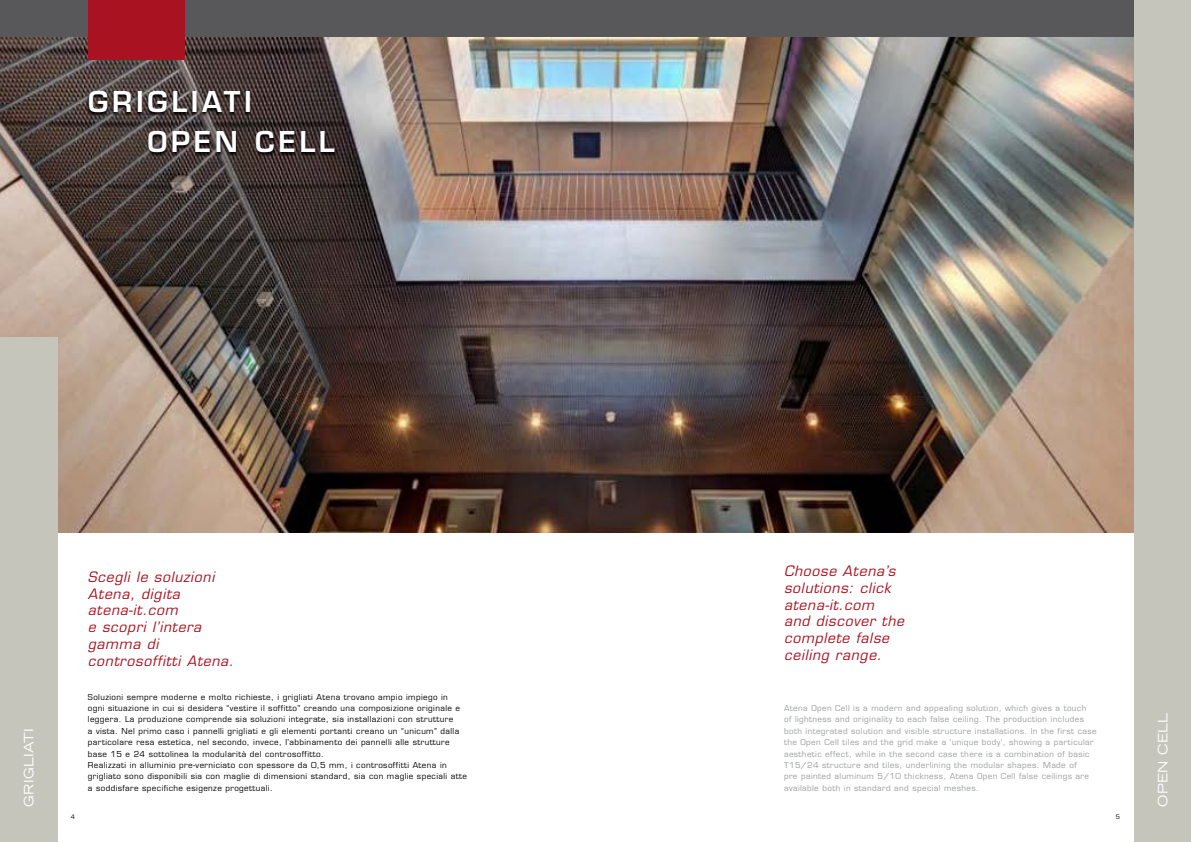
<style>
.page{position:relative;width:1191px;height:842px;background:#fff}
.page>*{position:absolute;margin:0;border:0;box-sizing:border-box;transform-origin:0 0}
.t1{font:600 28px/40.1px "Eurostile LT Std";letter-spacing:.13em;color:#fff}
.t2{font:italic 14px/16.8px "Eurostile LT Std";letter-spacing:.05em;color:#a91220}
.t3{font:expanded 13px "Trade Gothic LT Std";letter-spacing:.02em;color:#fff}
.t4{font:8px/11.4px "Eurostile LT Std";letter-spacing:.05em;color:#000}
.t5{font:8px/11.4px "Eurostile LT Std";letter-spacing:.05em;color:#9c9e9f}
.t6{font:6px "Eurostile LT Std";color:#000}
</style>
<div class="page">
<img style="left:0;top:36px;width:1134px;height:497px">
<div style="left:0;top:0;width:1191px;height:36px;background:#58585a"></div>
<div style="left:88px;top:0;width:96px;height:60px;background:#a91220"></div>
<div style="left:1134px;top:0;width:57px;height:842px;background:#c6c5bb"></div>
<div style="left:0;top:337px;width:57px;height:505px;background:#c6c5bb"></div>
<svg style="left:87px;top:91px;width:165px;height:26px;background:#38302e"></svg>
<svg style="left:147px;top:132px;width:190px;height:25px;background:#322928"></svg>
<h1 class="t1" style="left:147px;top:82px;width:189px;text-indent:-59px">GRIGLIATI<br>OPEN CELL</h1>
<h3 class="t3" style="left:20px;top:806px;width:80px;rotate:-90deg">GRIGLIATI</h3>
<h2 class="t2" style="left:88px;top:569px;width:147px">Scegli le soluzioni<br>Atena, digita atena-it.com<br>e scopri l’intera gamma di controsoffitti Atena.</h2>
<h2 class="t2" style="left:784px;top:563px;width:122px">Choose Atena’s solutions: click atena-it.com<br>and discover the complete false ceiling range.</h2>
<p class="t4" style="left:88px;top:691px;width:380px">Soluzioni sempre moderne e molto richieste, i grigliati Atena trovano ampio impiego in<br>ogni situazione in cui si desidera “vestire il soffitto” creando una composizione originale e leggera. La produzione comprende sia soluzioni integrate, sia installazioni con strutture<br>a vista. Nel primo caso i pannelli grigliati e gli elementi portanti creano un “unicum” dalla particolare resa estetica, nel secondo, invece, l’abbinamento dei pannelli alle strutture base 15 e 24 sottolinea la modularità del controsoffitto.<br>Realizzati in alluminio pre-verniciato con spessore da 0,5 mm, i controsoffitti Atena in grigliato sono disponibili sia con maglie di dimensioni standard, sia con maglie speciali atte a soddisfare specifiche esigenze progettuali.</p>
<p class="t5" style="left:784px;top:702px;width:314px">Atena Open Cell is a modern and appealing solution, which gives a touch<br>of lightness and originality to each false ceiling. The production includes both integrated solution and visible structure installations. In the first case the Open Cell tiles and the grid make a ‘unique body’, showing a particular aesthetic effect, while in the second case there is a combination of basic T15/24 structure and tiles, underlining the modular shapes. Made of<br>pre painted aluminum 5/10 thickness, Atena Open Cell false ceilings are available both in standard and special meshes.</p>
<p class="t6" style="left:71px;top:813px;width:6px">4</p>
<p class="t6" style="left:1116px;top:813px;width:6px">5</p>
<h3 class="t3" style="left:1154px;top:806px;width:96px;rotate:-90deg">OPEN CELL</h3>
</div>
